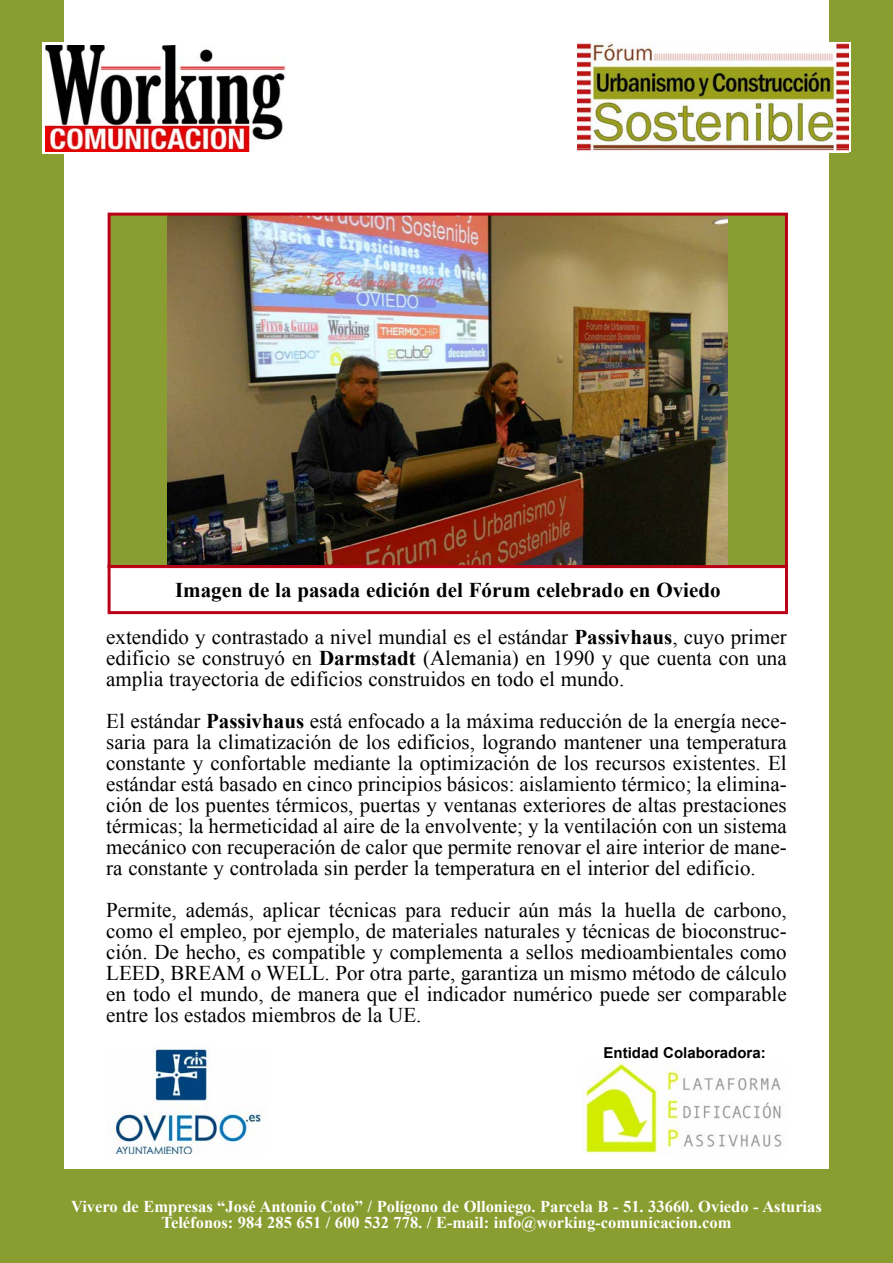
<style>
.page{position:relative;width:893px;height:1263px;background:#fff}
.page>*{position:absolute;margin:0;border:0;box-sizing:border-box;transform-origin:0 0}
.t1{font:21px/21px "Times New Roman";color:#000;text-align:justify}
.t2{font:700 21px "Times New Roman";color:#000}
.t3{font:700 16.5px/16.5px "Times New Roman";color:#fff;text-align:center}
.t4{font:700 15px "Arial";color:#000}
.s1{font-weight:700}
</style>
<div class="page">
<img style="left:114px;top:1047px;width:148px;height:107px">
<div style="left:0;top:0;width:64px;height:1263px;background:#899d30"></div>
<div style="left:829px;top:0;width:64px;height:1263px;background:#899d30"></div>
<img style="left:583px;top:1063px;width:199px;height:91px">
<div style="left:43px;top:43px;width:276px;height:111px;background:#fff"></div>
<img style="left:46px;top:46px;width:240px;height:106px">
<img style="left:577px;top:149px;width:272px;height:3px">
<div style="left:43px;top:1169px;width:807px;height:94px;background:#899d30"></div>
<img style="left:577px;top:43px;width:272px;height:106px">
<div style="left:108px;top:564px;width:680px;height:50px;border:3px solid #b90016"></div>
<div style="left:111px;top:216px;width:674px;height:349px;background:#899d30"></div>
<img style="left:168px;top:217px;width:560px;height:347px">
<div style="left:108px;top:213px;width:680px;height:355px;border:3px solid #b90016"></div>
<p class="t2" style="left:175px;top:579px;width:547px">Imagen de la pasada edición del Fórum celebrado en Oviedo</p>
<p class="t1" style="left:106px;top:626px;width:682px">extendido y contrastado a nivel mundial es el estándar <span class="s1">Passivhaus</span>, cuyo primer edificio se construyó en <span class="s1">Darmstadt</span> (Alemania) en 1990 y que cuenta con una amplia trayectoria de edificios construidos en todo el mundo.</p>
<p class="t1" style="left:106px;top:710px;width:682px">El estándar <span class="s1">Passivhaus</span> está enfocado a la máxima reducción de la energía nece&shy;saria para la climatización de los edificios, logrando mantener una temperatura constante y confortable mediante la optimización de los recursos existentes. El estándar está basado en cinco principios básicos: aislamiento térmico; la elimina&shy;ción de los puentes térmicos, puertas y ventanas exteriores de altas prestaciones térmicas; la hermeticidad al aire de la envolvente; y la ventilación con un sistema mecánico con recuperación de calor que permite renovar el aire interior de mane&shy;ra constante y controlada sin perder la temperatura en el interior del edificio.</p>
<p class="t1" style="left:106px;top:899px;width:682px">Permite, además, aplicar técnicas para reducir aún más la huella de carbono, como el empleo, por ejemplo, de materiales naturales y técnicas de bioconstruc&shy;ción. De hecho, es compatible y complementa a sellos medioambientales como LEED, BREAM o WELL. Por otra parte, garantiza un mismo método de cálculo en todo el mundo, de manera que el indicador numérico puede ser comparable entre los estados miembros de la UE.</p>
<p class="t4" style="left:604px;top:1044px;width:164px">Entidad Colaboradora:</p>
<p class="t3" style="left:71px;top:1198px;width:752px">Vivero de Empresas “José Antonio Coto” / Polígono de Olloniego. Parcela B - 51. 33660. Oviedo - Asturias<br>Teléfonos: 984 285 651 / 600 532 778. / E-mail: info@working-comunicacion.com</p>
</div>
